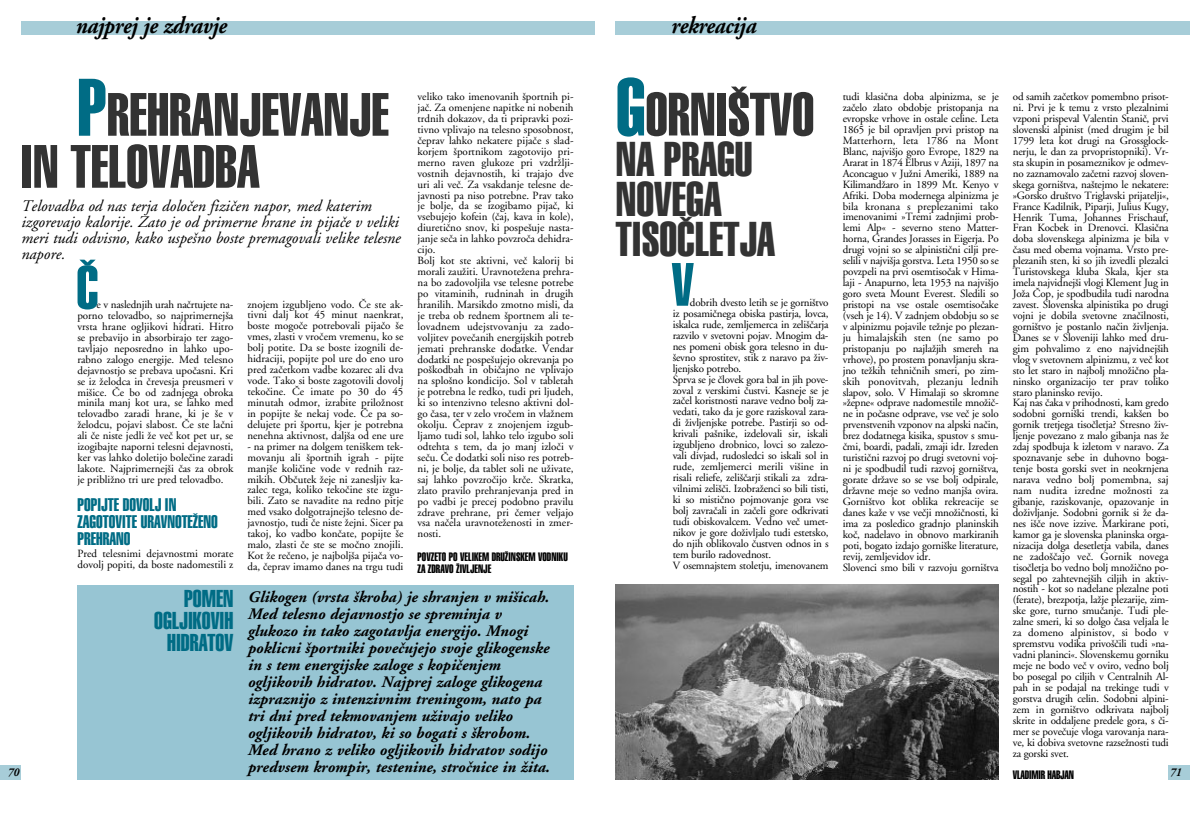
<style>
.page{position:relative;width:1190px;height:836px;background:#fff}
.page>*{position:absolute;margin:0;border:0;box-sizing:border-box;transform-origin:0 0}
.t1{font:60px/52px "Helvetica Extra Compressed";color:#333}
.t2{font:60px "Helvetica Extra Compressed";color:#006c85}
.t3{font:48px/40.1px "Helvetica Extra Compressed";color:#333}
.t4{font:italic 700 24px "Adobe Garamond";letter-spacing:-.015em;color:#000;scale:.9 1}
.t5{font:24px/22px "Helvetica Extra Compressed";color:#006c85;text-align:right}
.t6{font:18px/17px "Helvetica Extra Compressed";color:#006c85}
.t7{font:italic 16.1px/16px "Adobe Garamond";color:#000}
.t8{font:italic 700 16px/17px "Adobe Garamond";color:#000}
.t9{font:12px/12px "Helvetica Extra Compressed";color:#000}
.t10{font:italic 700 12px "Adobe Garamond";color:#000;scale:.9 1}
.t11{font:11px/10.9px "Adobe Garamond";letter-spacing:-.015em;color:#000}
.s1{font-size:80px;color:#006c85}
</style>
<div class="page">
<div style="left:77px;top:585px;width:496px;height:195px;background:#97c5d3"></div>
<div style="left:616px;top:21px;width:574px;height:14px;background:#a7cdd8"></div>
<div style="left:1169px;top:765px;width:21px;height:15px;background:#a7cdd8"></div>
<div style="left:21px;top:21px;width:573px;height:14px;background:#a7cdd8"></div>
<div style="left:0;top:765px;width:21px;height:15px;background:#a7cdd8"></div>
<img style="left:616px;top:584px;width:383px;height:196px">
<h3 class="t4" style="left:75px;top:16px;width:169px">najprej je zdravje</h3>
<h3 class="t4" style="left:670px;top:16px;width:96px">rekreacija</h3>
<h1 class="t1" style="left:616px;top:92px;width:200px"><span class="s1">G</span>ORNI©TVO</h1>
<h2 class="t3" style="left:616px;top:142px;width:160px">NA PRAGU<br>NOVEGA<br>TISO»LETJA</h2>
<h1 class="t1" style="left:21px;top:92px;width:370px;text-indent:57px"><span class="s1">P</span>REHRANJEVANJE<br>IN TELOVADBA</h1>
<h3 class="t7" style="left:21px;top:199px;width:381px">Telovadba od nas terja doloËen fiziËen napor, med katerim izgorevajo kalorije. Zato je od primerne hrane in pijaËe v veliki meri tudi odvisno, kako uspeπno boste premagovali velike telesne napore.</h3>
<p class="t11" style="left:843px;top:92px;width:157px">tudi klasiËna doba alpinizma, se je zaËelo zlato obdobje pristopanja na evropske vrhove in ostale celine. Leta 1865 je bil opravljen prvi pristop na Matterhorn, leta 1786 na Mont Blanc, najviπjo goro Evrope, 1829 na Ararat in 1874 Elbrus v Aziji, 1897 na Aconcaguo v Juæni Ameriki, 1889 na Kilimandæaro in 1899 Mt. Kenyo v Afriki. Doba modernega alpinizma je bila kronana s preplezanimi tako imenovanimi flTremi zadnjimi prob&shy;lemi Alp« - severno steno Matter&shy;horna, Grandes Jorasses in Eigerja. Po drugi vojni so se alpinistiËni cilji pre&shy;selili v najviπja gorstva. Leta 1950 so se povzpeli na prvi osemtisoËak v Hima&shy;laji - Anapurno, leta 1953 na najviπjo goro sveta Mount Everest. Sledili so pristopi na vse ostale osemtisoËake (vseh je 14). V zadnjem obdobju so se v alpinizmu pojavile teænje po plezan&shy;ju himalajskih sten (ne samo po pristopanju po najlaæjih smereh na vrhove), po prostem ponavljanju skra&shy;jno teækih tehniËnih smeri, po zim&shy;skih ponovitvah, plezanju lednih slapov, solo. V Himalaji so skromne flæepne« odprave nadomestile mnoæiË&shy;ne in poËasne odprave, vse veË je solo prvenstvenih vzponov na alpski naËin, brez dodatnega kisika, spustov s smu-Ëmi, boardi, padali, zmaji idr. Izreden turistiËni razvoj po drugi svetovni voj&shy;ni je spodbudil tudi razvoj gorniπtva, gorate dræave so se vse bolj odpirale, dræavne meje so vedno manjπa ovira.<br>Gorniπtvo kot oblika rekreacije se danes kaæe v vse veËji mnoæiËnosti, ki ima za posledico gradnjo planinskih koË, nadelavo in obnovo markiranih poti, bogato izdajo gorniπke literature, revij, zemljevidov idr.<br>Slovenci smo bili v razvoju gorniπtva</p>
<p class="t11" style="left:1013px;top:92px;width:158px">od samih zaËetkov pomembno prisot&shy;ni. Prvi je k temu z vrsto plezalnimi vzponi prispeval Valentin StaniË, prvi slovenski alpinist (med drugim je bil 1799 leta kot drugi na Grossglock&shy;nerju, le dan za prvopristopniki). Vr&shy;sta skupin in posameznikov je odmev&shy;no zaznamovalo zaËetni razvoj sloven&shy;skega gorniπtva, naπtejmo le nekatere: flGorsko druπtvo Triglavski prijatelji«, France Kadilnik, Piparji, Julius Kugy, Henrik Tuma, Johannes Frischauf, Fran Kocbek in Drenovci. KlasiËna doba slovenskega alpinizma je bila v Ëasu med obema vojnama. Vrsto pre&shy;plezanih sten, ki so jih izvedli plezalci Turistovskega kluba Skala, kjer sta imela najvidnejπi vlogi Klement Jug in Joæa »op, je spodbudila tudi narodna zavest. Slovenska alpinistika po drugi vojni je dobila svetovne znaËilnosti, gorniπtvo je postanlo naËin æivljenja.<br>Danes se v Sloveniji lahko med dru&shy;gim pohvalimo z eno najvidnejπih vlog v svetovnem alpinizmu, z veË kot sto let staro in najbolj mnoæiËno pla&shy;ninsko organizacijo ter prav toliko staro planinsko revijo.<br>Kaj nas Ëaka v prihodnosti, kam gredo sodobni gorniπki trendi, kakπen bo gornik tretjega tisoËletja? Stresno æiv&shy;ljenje povezano z malo gibanja nas æe zdaj spodbuja k izletom v naravo. Za spoznavanje sebe in duhovno boga&shy;tenje bosta gorski svet in neokrnjena narava vedno bolj pomembna, saj nam nudita izredne moænosti za gibanje, raziskovanje, opazovanje in doæivljanje. Sodobni gornik si æe da&shy;nes iπËe nove izzive. Markirane poti, kamor ga je slovenska planinska orga&shy;nizacija dolga desetletja vabila, danes ne zadoπËajo veË. Gornik novega tisoËletja bo vedno bolj mnoæiËno po&shy;segal po zahtevnejπih ciljih in aktiv&shy;nostih - kot so nadelane plezalne poti (ferate), brezpotja, laæje plezarije, zim&shy;ske gore, turno smuËanje. Tudi ple&shy;zalne smeri, ki so dolgo Ëasa veljala le za domeno alpinistov, si bodo v spremstvu vodika privoπËili tudi flna&shy;vadni planinci«. Slovenskemu gorniku meje ne bodo veË v oviro, vedno bolj bo posegal po ciljih v Centralnih Al&shy;pah in se podajal na trekinge tudi v gorstva drugih celin. Sodobni alpini&shy;zem in gorniπtvo odkrivata najbolj skrite in oddaljene predele gora, s Ëi&shy;mer se poveËuje vloga varovanja nara&shy;ve, ki dobiva svetovne razseænosti tudi za gorski svet.</p>
<p class="t9" style="left:1013px;top:770px;width:63px">VLADIMIR HABJAN</p>
<p class="t11" style="left:418px;top:92px;width:158px">veliko tako imenovanih πportnih pi&shy;jaË. Za omenjene napitke ni nobenih trdnih dokazov, da ti pripravki pozi&shy;tivno vplivajo na telesno sposobnost, Ëeprav lahko nekatere pijaËe s slad&shy;korjem πportnikom zagotovijo pri&shy;merno raven glukoze pri vzdrælji&shy;vostnih dejavnostih, ki trajajo dve uri ali veË. Za vsakdanje telesne de&shy;javnosti pa niso potrebne. Prav tako je bolje, da se izogibamo pijaË, ki vsebujejo kofein (Ëaj, kava in kole), diuretiËno snov, ki pospeπuje nasta&shy;janje seËa in lahko povzroËa dehidra&shy;cijo.<br>Bolj kot ste aktivni, veË kalorij bi morali zauæiti. Uravnoteæena prehra&shy;na bo zadovoljila vse telesne potrebe po vitaminih, rudninah in drugih hranilih. Marsikdo zmotno misli, da je treba ob rednem πportnem ali te&shy;lovadnem udejstvovanju za zado&shy;voljitev poveËanih energijskih potreb jemati prehranske dodatke. Vendar dodatki ne pospeπujejo okrevanja po poπkodbah in obiËajno ne vplivajo na sploπno kondicijo. Sol v tabletah je potrebna le redko, tudi pri ljudeh, ki so intenzivno telesno aktivni dol&shy;go Ëasa, ter v zelo vroËem in vlaænem okolju. »eprav z znojenjem izgub&shy;ljamo tudi sol, lahko telo izgubo soli odtehta s tem, da jo manj izloËi v seËu. »e dodatki soli niso res potreb&shy;ni, je bolje, da tablet soli ne uæivate, saj lahko povzroËijo krËe. Skratka, zlato pravilo prehranjevanja pred in po vadbi je precej podobno pravilu zdrave prehrane, pri Ëemer veljajo vsa naËela uravnoteæenosti in zmer&shy;nosti.</p>
<p class="t9" style="left:418px;top:551px;width:152px">POVZETO PO VELIKEM DRUÆINSKEM VODNIKU<br>ZA ZDRAVO ÆIVLJENJE</p>
<h1 class="t2" style="left:76px;top:266px;width:24px">»</h1>
<h1 class="t2" style="left:672px;top:263px;width:24px">V</h1>
<p class="t11" style="left:673px;top:298px;width:158px;text-indent:17px">dobrih dvesto letih se je gorniπtvo iz posamiËnega obiska pastirja, lovca, iskalca rude, zemljemerca in zeliπËarja razvilo v svetovni pojav. Mnogim da&shy;nes pomeni obisk gora telesno in du&shy;πevno sprostitev, stik z naravo pa æiv&shy;ljenjsko potrebo.<br>Sprva se je Ëlovek gora bal in jih pove&shy;zoval z verskimi Ëustvi. Kasneje se je zaËel koristnosti narave vedno bolj za&shy;vedati, tako da je gore raziskoval zara&shy;di æivljenjske potrebe. Pastirji so od&shy;krivali paπnike, izdelovali sir, iskali izgubljeno drobnico, lovci so zalezo&shy;vali divjad, rudosledci so iskali sol in rude, zemljemerci merili viπine in risali reliefe, zeliπËarji stikali za zdra&shy;vilnimi zeliπËi. Izobraæenci so bili tisti, ki so mistiËno pojmovanje gora vse bolj zavraËali in zaËeli gore odkrivati tudi obiskovalcem. Vedno veË umet&shy;nikov je gore doæivljalo tudi estetsko, do njih oblikovalo Ëustven odnos in s tem burilo radovednost.<br>V osemnajstem stoletju, imenovanem</p>
<p class="t11" style="left:247px;top:300px;width:158px;text-align:justify">znojem izgubljeno vodo. »e ste ak&shy;tivni dalj kot 45 minut naenkrat, boste mogoËe potrebovali pijaËo πe vmes, zlasti v vroËem vremenu, ko se bolj potite. Da se boste izognili de&shy;hidraciji, popijte pol ure do eno uro pred zaËetkom vadbe kozarec ali dva vode. Tako si boste zagotovili dovolj tekoËine. »e imate po 30 do 45 minutah odmor, izrabite priloænost in popijte πe nekaj vode. »e pa so&shy;delujete pri πportu, kjer je potrebna nenehna aktivnost, daljπa od ene ure</p>
<p class="t11" style="left:247px;top:442px;width:158px;text-align:justify">- na primer na dolgem teniπkem tek&shy;movanju ali πportnih igrah - pijte manjπe koliËine vode v rednih raz&shy;mikih. ObËutek æeje ni zanesljiv ka&shy;zalec tega, koliko tekoËine ste izgu&shy;bili. Zato se navadite na redno pitje med vsako dolgotrajnejπo telesno de&shy;javnostjo, tudi Ëe niste æejni. Sicer pa takoj, ko vadbo konËate, popijte πe malo, zlasti Ëe ste se moËno znojili.<br>Kot æe reËeno, je najboljπa pijaËa vo&shy;da, Ëeprav imamo danes na trgu tudi</p>
<p class="t11" style="left:77px;top:300px;width:158px;text-align:justify;text-indent:19px">e v naslednjih urah naËrtujete na&shy;porno telovadbo, so najprimernejπa vrsta hrane ogljikovi hidrati. Hitro se prebavijo in absorbirajo ter zago&shy;tavljajo neposredno in lahko upo&shy;rabno zalogo energije. Med telesno dejavnostjo se prebava upoËasni. Kri se iz æelodca in Ërevesja preusmeri v miπice. »e bo od zadnjega obroka minila manj kot ura, se lahko med telovadbo zaradi hrane, ki je πe v æelodcu, pojavi slabost. »e ste laËni ali Ëe niste jedli æe veË kot pet ur, se izogibajte naporni telesni dejavnosti, ker vas lahko doletijo boleËine zaradi lakote. Najprimernejπi Ëas za obrok je pribliæno tri ure pred telovadbo.</p>
<h3 class="t6" style="left:77px;top:497px;width:142px">POPIJTE DOVOLJ IN<br>ZAGOTOVITE URAVNOTEÆENO<br>PREHRANO</h3>
<p class="t11" style="left:77px;top:549px;width:158px">Pred telesnimi dejavnostmi morate dovolj popiti, da boste nadomestili z</p>
<h3 class="t5" style="left:154px;top:589px;width:81px">POMEN<br>OGLJIKOVIH<br>HIDRATOV</h3>
<p class="t8" style="left:247px;top:590px;width:304px">Glikogen (vrsta πkroba) je shranjen v miπicah.<br>Med telesno dejavnostjo se spreminja v glukozo in tako zagotavlja energijo. Mnogi poklicni πportniki poveËujejo svoje glikogenske in s tem energijske zaloge s kopiËenjem ogljikovih hidratov. Najprej zaloge glikogena izpraznijo z intenzivnim treningom, nato pa tri dni pred tekmovanjem uæivajo veliko ogljikovih hidratov, ki so bogati s πkrobom.<br>Med hrano z veliko ogljikovih hidratov sodijo predvsem krompir, testenine, stroËnice in æita.</p>
<p class="t10" style="left:7px;top:767px;width:14px">70</p>
<p class="t10" style="left:1170px;top:767px;width:14px">71</p>
</div>
